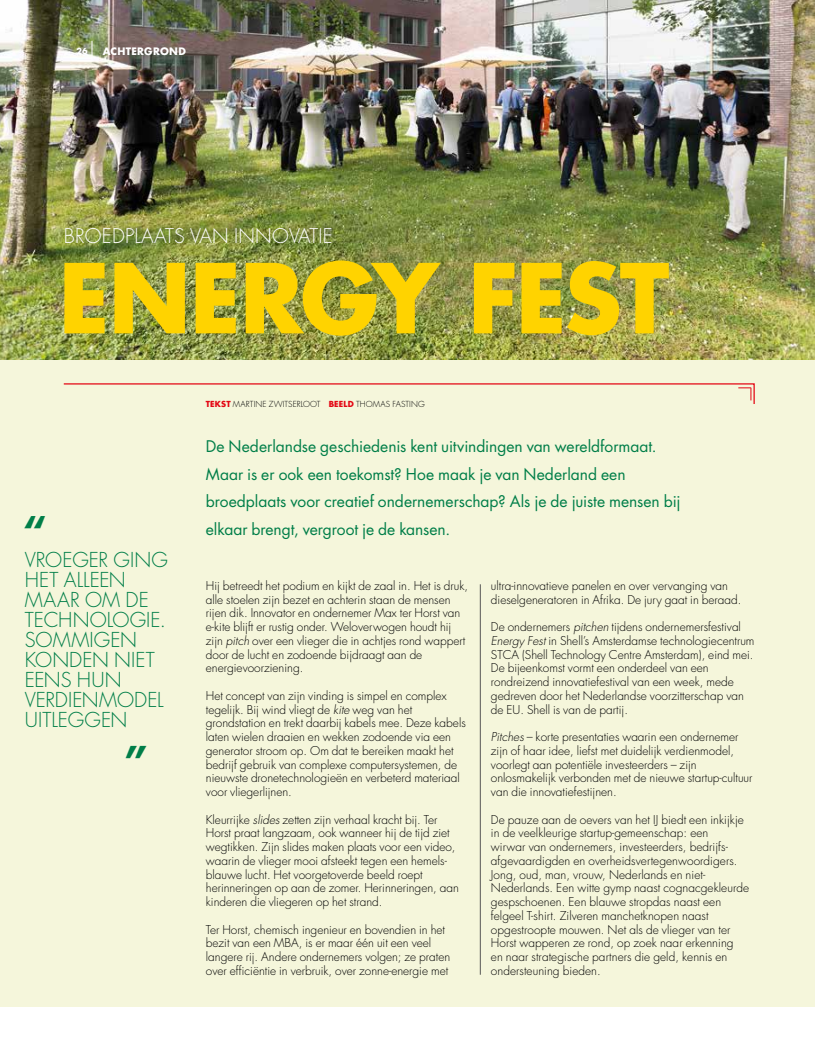
<style>
.page{position:relative;width:815px;height:1063px;background:#fff}
.page>*{position:absolute;margin:0;border:0;box-sizing:border-box;transform-origin:0 0}
.t1{font:700 93.5px "Futura Std";letter-spacing:-.025em;color:#ffd300}
.t2{font:700 37.12px "Futura Std";color:#007e48}
.t3{font:300 20px/20px "Futura Std";letter-spacing:.005em;color:#007e48}
.t4{font:300 19.62px "Futura Std";letter-spacing:.01em;color:#fff}
.t5{font:15.62px/27.5px "Futura Std";color:#007e48}
.t6{font:300 11.88px/13.8px "Futura Std";color:#000}
.t7{font:700 10px "Futura Std";letter-spacing:.03em;color:#fff}
.t8{font:300 8.12px "Futura Std";letter-spacing:.015em;color:#000}
.t9{font:700 8.12px "Futura Std";color:#fff}
.s1{font-weight:700;color:#e30613}
.s2{font-style:italic}
</style>
<div class="page">
<div style="left:0;top:96px;width:815px;height:911px;background:#f5f6db"></div>
<svg style="left:63px;top:383px;width:692px;height:21px"></svg>
<img style="left:0;top:0;width:815px;height:360px">
<svg style="left:71px;top:40px;width:22px;height:21px"></svg>
<hr style="left:480px;top:584px;width:1px;height:391px;background:#575756">
<p class="t9" style="left:76px;top:46px;width:13px">26</p>
<p class="t7" style="left:103px;top:45px;width:85px">ACHTERGROND</p>
<h3 class="t4" style="left:64px;top:224px;width:270px">BROEDPLAATS VAN INNOVATIE</h3>
<h1 class="t1" style="left:58px;top:236px;width:612px">ENERGY FEST</h1>
<h2 class="t2" style="left:24px;top:506px;width:25px">“</h2>
<h3 class="t3" style="left:25px;top:551px;width:145px">VROEGER GING<br>HET ALLEEN<br>MAAR OM DE<br>TECHNOLOGIE.<br>SOMMIGEN<br>KONDEN NIET<br>EENS HUN<br>VERDIENMODEL<br>UITLEGGEN</h3>
<h2 class="t2" style="left:125px;top:714px;width:24px">„</h2>
<p class="t8" style="left:206px;top:399px;width:220px"><span class="s1">TEKST</span> MARTINE ZWITSERLOOT <span class="s1">BEELD</span> THOMAS FASTING</p>
<h3 class="t5" style="left:206px;top:433px;width:476px">De Nederlandse geschiedenis kent uitvindingen van wereldformaat.<br>Maar is er ook een toekomst? Hoe maak je van Nederland een broedplaats voor creatief ondernemerschap? Als je de juiste mensen bij elkaar brengt, vergroot je de kansen.</h3>
<p class="t6" style="left:206px;top:579px;width:264px">Hij betreedt het podium en kijkt de zaal in. Het is druk, alle stoelen zijn bezet en achterin staan de mensen rijen dik. Innovator en ondernemer Max ter Horst van e-kite blijft er rustig onder. Weloverwogen houdt hij zijn <span class="s2">pitch</span> over een vlieger die in achtjes rond wappert door de lucht en zodoende bijdraagt aan de energievoorziening.</p>
<p class="t6" style="left:206px;top:689px;width:261px">Het concept van zijn vinding is simpel en complex tegelijk. Bij wind vliegt de <span class="s2">kite</span> weg van het grondstation en trekt daarbij kabels mee. Deze kabels laten wielen draaien en wekken zodoende via een generator stroom op. Om dat te bereiken maakt het bedrijf gebruik van complexe computersystemen, de nieuwste dronetechnologieën en verbeterd materiaal voor vliegerlijnen.</p>
<p class="t6" style="left:206px;top:813px;width:255px">Kleurrijke <span class="s2">slides</span> zetten zijn verhaal kracht bij. Ter Horst praat langzaam, ook wanneer hij de tijd ziet wegtikken. Zijn slides maken plaats voor een video, waarin de vlieger mooi afsteekt tegen een hemels&shy;blauwe lucht. Het voorgetoverde beeld roept herinneringen op aan de zomer. Herinneringen, aan kinderen die vliegeren op het strand.</p>
<p class="t6" style="left:206px;top:923px;width:246px">Ter Horst, chemisch ingenieur en bovendien in het bezit van een MBA, is er maar één uit een veel langere rij. Andere ondernemers volgen; ze praten over efficiëntie in verbruik, over zonne-energie met</p>
<p class="t6" style="left:491px;top:579px;width:252px">ultra-innovatieve panelen en over vervanging van dieselgeneratoren in Afrika. De jury gaat in beraad.</p>
<p class="t6" style="left:491px;top:620px;width:265px">De ondernemers <span class="s2">pitchen</span> tijdens ondernemersfestival <span class="s2">Energy Fest</span> in Shell’s Amsterdamse technologiecentrum STCA (Shell Technology Centre Amsterdam), eind mei.<br>De bijeenkomst vormt een onderdeel van een rondreizend innovatiefestival van een week, mede gedreven door het Nederlandse voorzitterschap van de EU. Shell is van de partij.</p>
<p class="t6" style="left:491px;top:730px;width:263px"><span class="s2">Pitches</span> – korte presentaties waarin een ondernemer zijn of haar idee, liefst met duidelijk verdienmodel, voorlegt aan potentiële investeerders – zijn onlosmakelijk verbonden met de nieuwe startup-cultuur van die innovatiefestijnen.</p>
<p class="t6" style="left:491px;top:813px;width:260px">De pauze aan de oevers van het IJ biedt een inkijkje in de veelkleurige startup-gemeenschap: een<br>wirwar van ondernemers, investeerders, bedrijfs&shy;afgevaardigden en overheidsvertegenwoordigers.<br>Jong, oud, man, vrouw, Nederlands en niet-Nederlands. Een witte gymp naast cognacgekleurde gespschoenen. Een blauwe stropdas naast een felgeel T-shirt. Zilveren manchetknopen naast opgestroopte mouwen. Net als de vlieger van ter Horst wapperen ze rond, op zoek naar erkenning<br>en naar strategische partners die geld, kennis en ondersteuning bieden.</p>
</div>
